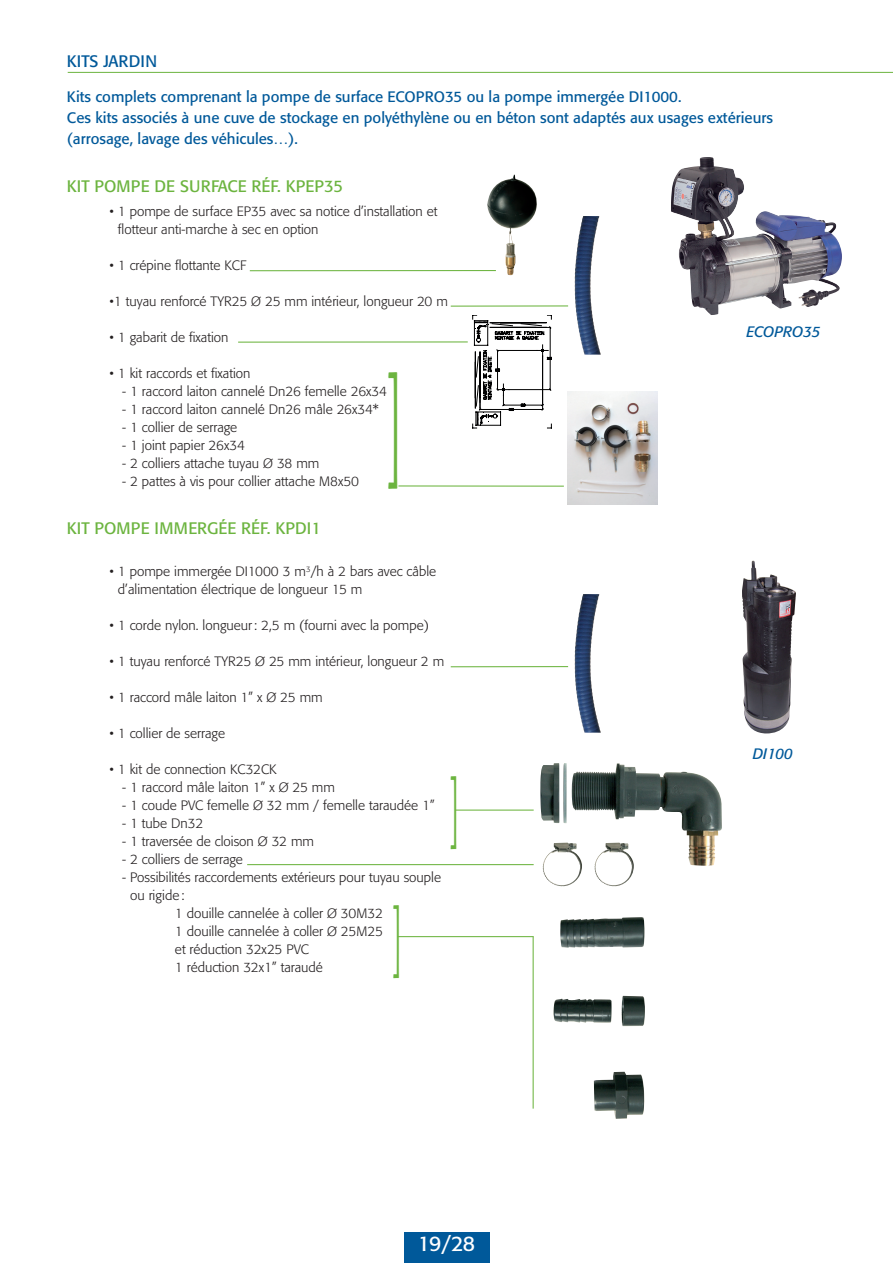
<style>
.page{position:relative;width:893px;height:1263px;background:#fff}
.page>*{position:absolute;margin:0;border:0;box-sizing:border-box;transform-origin:0 0}
.t1{font:300 118.8px "Formata";color:#6cb43f;scale:.4 1}
.t2{font:300 74.25px "Formata";color:#6cb43f;scale:.4 1}
.t3{font:21px "Formata";color:#fff}
.t4{font:16.5px "Formata";color:#6cb43f}
.t5{font:16.5px "Formata";color:#00599a}
.t6{font:15px/21px "Formata";color:#00599a}
.t7{font:italic 15px "Formata";color:#00599a}
.t8{font:300 13.5px/18px "Formata";color:#231f20}
</style>
<div class="page">
<div style="left:404px;top:1232px;width:85px;height:31px;background:#00599a"></div>
<hr style="left:68px;top:72px;width:825px;height:1px;background:#6cb43f">
<img style="left:487px;top:175px;width:50px;height:100px">
<img style="left:575px;top:217px;width:26px;height:138px">
<img style="left:575px;top:595px;width:26px;height:138px">
<img style="left:568px;top:392px;width:90px;height:112px">
<svg style="left:472px;top:315px;width:80px;height:114px"></svg>
<hr style="left:238px;top:341px;width:230px;height:2px;background:#6cb43f">
<hr style="left:250px;top:270px;width:246px;height:1px;background:#6cb43f">
<hr style="left:398px;top:485px;width:166px;height:2px;background:#6cb43f">
<hr style="left:451px;top:305px;width:117px;height:2px;background:#6cb43f">
<hr style="left:451px;top:666px;width:117px;height:1px;background:#6cb43f">
<img style="left:671px;top:158px;width:165px;height:157px">
<img style="left:742px;top:560px;width:54px;height:174px">
<img style="left:543px;top:843px;width:39px;height:43px">
<img style="left:594px;top:843px;width:40px;height:43px">
<img style="left:540px;top:763px;width:19px;height:60px">
<img style="left:563px;top:763px;width:4px;height:60px">
<img style="left:572px;top:763px;width:111px;height:60px">
<img style="left:553px;top:917px;width:92px;height:202px">
<hr style="left:455px;top:809px;width:79px;height:2px;background:#6cb43f">
<hr style="left:398px;top:936px;width:136px;height:1px;background:#6cb43f">
<hr style="left:533px;top:937px;width:1px;height:171px;background:#6cb43f">
<hr style="left:247px;top:864px;width:287px;height:1px;background:#6cb43f">
<p class="t5" style="left:67px;top:51px;width:92px">KITS JARDIN</p>
<p class="t6" style="left:67px;top:86px;width:707px">Kits complets comprenant la pompe de surface ECOPRO35 ou la pompe immergée DI1000.<br>Ces kits associés à une cuve de stockage en polyéthylène ou en béton sont adaptés aux usages extérieurs (arrosage, lavage des véhicules…).</p>
<p class="t4" style="left:67px;top:176px;width:278px">KIT POMPE DE SURFACE RÉF. KPEP35</p>
<p class="t8" style="left:118px;top:202px;width:321px;text-indent:-8px">• 1 pompe de surface EP35 avec sa notice d’installation et flotteur anti-marche à sec en option</p>
<p class="t8" style="left:109px;top:256px;width:138px">• 1 crépine flottante KCF</p>
<p class="t8" style="left:109px;top:292px;width:340px">•1 tuyau renforcé TYR25 Ø 25 mm intérieur, longueur 20 m</p>
<p class="t8" style="left:109px;top:328px;width:120px">• 1 gabarit de fixation</p>
<p class="t8" style="left:109px;top:364px;width:142px">• 1 kit raccords et fixation</p>
<p class="t8" style="left:122px;top:382px;width:266px">- 1 raccord laiton cannelé Dn26 femelle 26x34</p>
<p class="t8" style="left:122px;top:400px;width:258px">- 1 raccord laiton cannelé Dn26 mâle 26x34*</p>
<p class="t8" style="left:122px;top:418px;width:117px">- 1 collier de serrage</p>
<p class="t8" style="left:122px;top:436px;width:124px">- 1 joint papier 26x34</p>
<p class="t8" style="left:122px;top:454px;width:199px">- 2 colliers attache tuyau Ø 38 mm</p>
<p class="t8" style="left:122px;top:472px;width:238px">- 2 pattes à vis pour collier attache M8x50</p>
<p class="t4" style="left:67px;top:518px;width:256px">KIT POMPE IMMERGÉE RÉF. KPDI1</p>
<p class="t8" style="left:118px;top:562px;width:320px;text-indent:-8px">• 1 pompe immergée DI1000 3 m<sup>3</sup>/h à 2 bars avec câble d’alimentation électrique de longueur 15 m</p>
<p class="t8" style="left:109px;top:616px;width:321px">• 1 corde nylon. longueur: 2,5 m (fourni avec la pompe)</p>
<p class="t8" style="left:109px;top:652px;width:336px">• 1 tuyau renforcé TYR25 Ø 25 mm intérieur, longueur 2 m</p>
<p class="t8" style="left:109px;top:688px;width:215px">• 1 raccord mâle laiton 1” x Ø 25 mm</p>
<p class="t8" style="left:109px;top:724px;width:117px">• 1 collier de serrage</p>
<p class="t8" style="left:109px;top:760px;width:169px">• 1 kit de connection KC32CK</p>
<p class="t8" style="left:122px;top:778px;width:214px">- 1 raccord mâle laiton 1” x Ø 25 mm</p>
<p class="t8" style="left:122px;top:796px;width:314px">- 1 coude PVC femelle Ø 32 mm / femelle taraudée 1”</p>
<p class="t8" style="left:122px;top:814px;width:83px">- 1 tube Dn32</p>
<p class="t8" style="left:122px;top:832px;width:193px">- 1 traversée de cloison Ø 32 mm</p>
<p class="t8" style="left:122px;top:850px;width:122px">- 2 colliers de serrage</p>
<p class="t8" style="left:122px;top:868px;width:320px">- Possibilités raccordements extérieurs pour tuyau souple</p>
<p class="t8" style="left:130px;top:886px;width:56px">ou rigide:</p>
<p class="t8" style="left:175px;top:904px;width:209px">1 douille cannelée à coller Ø 30M32</p>
<p class="t8" style="left:175px;top:922px;width:209px">1 douille cannelée à coller Ø 25M25</p>
<p class="t8" style="left:175px;top:940px;width:135px">et réduction 32x25 PVC</p>
<p class="t8" style="left:175px;top:958px;width:149px">1 réduction 32x1” taraudé</p>
<h1 class="t1" style="left:389px;top:352px;width:36px">]</h1>
<h2 class="t2" style="left:451px;top:764px;width:23px">]</h2>
<h2 class="t2" style="left:393px;top:893px;width:23px">]</h2>
<h3 class="t3" style="left:418px;top:1231px;width:59px">19/28</h3>
<p class="t7" style="left:746px;top:322px;width:76px">ECOPRO35</p>
<p class="t7" style="left:753px;top:745px;width:42px">DI100</p>
</div>
